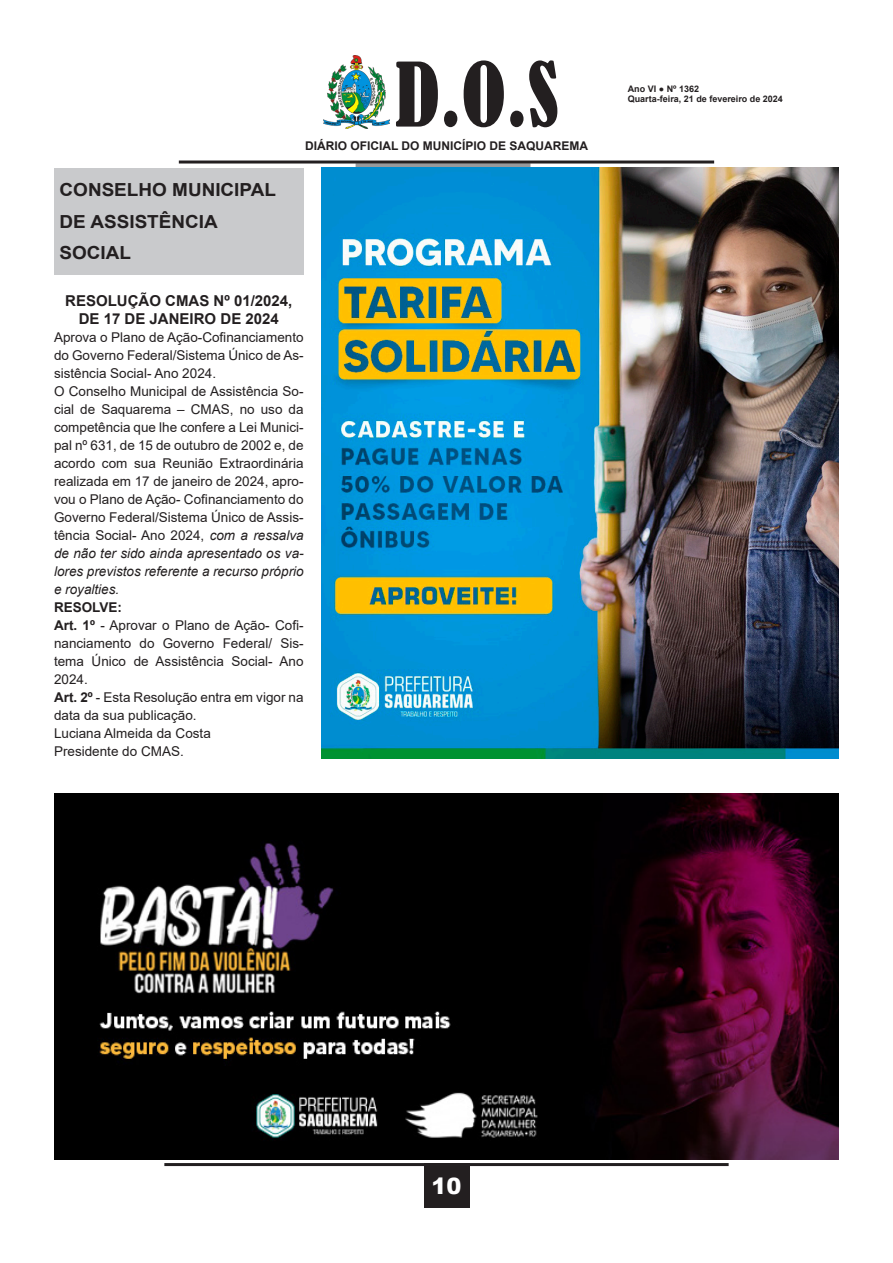
<style>
.page{position:relative;width:893px;height:1263px;background:#fff}
.page>*{position:absolute;margin:0;border:0;box-sizing:border-box;transform-origin:0 0}
.t1{font:condensed 82.5px "Bernard";color:#231f20}
.t2{font:900 22.5px "Arial";color:#fff}
.t3{font:700 18px "Arial";color:#231f20;scale:1.05 1}
.t4{font:700 15px/18px "Arial";color:#231f20;text-align:center}
.t5{font:13.5px/18px "Arial";color:#231f20;text-align:justify}
.t6{font:700 13.5px "Arial";color:#231f20}
.t7{font:700 12px "Arial";color:#231f20}
.t8{font:700 9px/10.8px "Arial";color:#231f20}
.s1{font-style:italic}
.s2{font-weight:700}
</style>
<div class="page">
<hr style="left:164px;top:1163px;width:565px;height:3px;background:#231f20">
<div style="left:424px;top:1163px;width:45px;height:45px;background:#231f20"></div>
<img style="left:324px;top:55px;width:65px;height:73px">
<div style="left:356px;top:163px;width:174px;height:5px;background:#97999c"></div>
<hr style="left:179px;top:161px;width:535px;height:3px;background:#231f20">
<div style="left:54px;top:168px;width:250px;height:107px;background:#c9cacc"></div>
<img style="left:322px;top:168px;width:517px;height:591px">
<img style="left:54px;top:794px;width:785px;height:366px">
<h1 class="t1" style="left:395px;top:47px;width:165px">D.O.S</h1>
<p class="t3" style="left:60px;top:177px;width:208px">CONSELHO MUNICIPAL</p>
<p class="t3" style="left:60px;top:209px;width:152px">DE ASSISTÊNCIA</p>
<p class="t3" style="left:60px;top:240px;width:70px">SOCIAL</p>
<p class="t7" style="left:305px;top:137px;width:285px">DIÁRIO OFICIAL DO MUNICÍPIO DE SAQUAREMA</p>
<p class="t4" style="left:65px;top:292px;width:229px">RESOLUÇÃO CMAS Nº 01/2024,<br>DE 17 DE JANEIRO DE 2024</p>
<p class="t5" style="left:54px;top:328px;width:251px">Aprova o Plano de Ação-Cofinanciamento do Governo Federal/Sistema Único de As&shy;sistência Social- Ano 2024.</p>
<p class="t5" style="left:54px;top:382px;width:251px">O Conselho Municipal de Assistência So&shy;cial de Saquarema – CMAS, no uso da competência que lhe confere a Lei Munici&shy;pal nº 631, de 15 de outubro de 2002 e, de acordo com sua Reunião Extraordinária realizada em 17 de janeiro de 2024, apro&shy;vou o Plano de Ação- Cofinanciamento do Governo Federal/Sistema Único de Assis&shy;tência Social- Ano 2024, <span class="s1">com a ressalva de não ter sido ainda apresentado os va&shy;lores previstos referente a recurso próprio e royalties.</span></p>
<p class="t6" style="left:54px;top:598px;width:70px">RESOLVE:</p>
<p class="t5" style="left:54px;top:616px;width:251px"><span class="s2">Art. 1º</span> - Aprovar o Plano de Ação- Cofi&shy;nanciamento do Governo Federal/ Sis&shy;tema Único de Assistência Social- Ano 2024.</p>
<p class="t5" style="left:54px;top:688px;width:251px"><span class="s2">Art. 2º</span> - Esta Resolução entra em vigor na data da sua publicação.</p>
<p class="t5" style="left:54px;top:724px;width:158px">Luciana Almeida da Costa</p>
<p class="t5" style="left:54px;top:742px;width:131px">Presidente do CMAS.</p>
<p class="t8" style="left:628px;top:83px;width:157px">Ano VI ● Nº 1362<br>Quarta-feira, 21 de fevereiro de 2024</p>
<h2 class="t2" style="left:431px;top:1170px;width:32px">10</h2>
</div>
